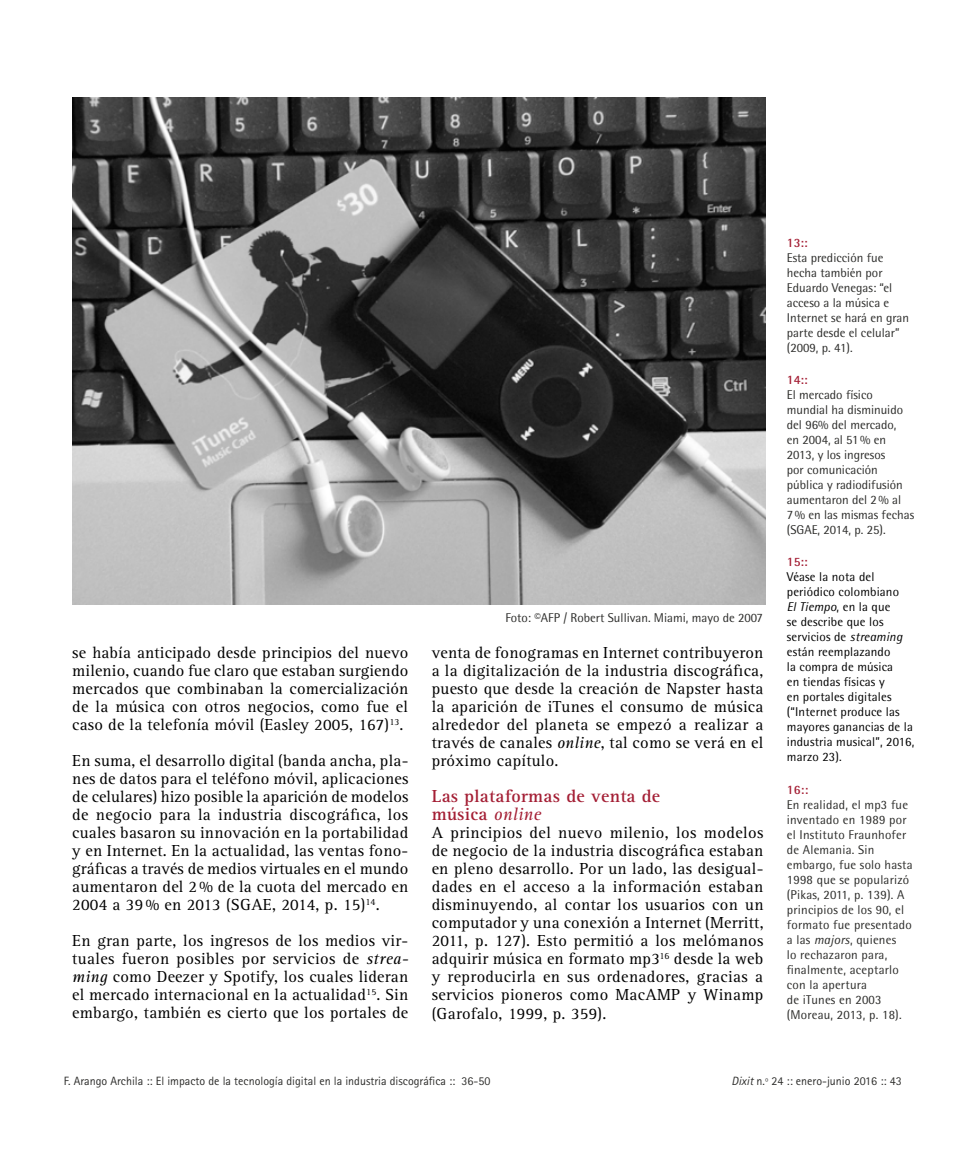
<style>
.page{position:relative;width:957px;height:1149px;background:#fff}
.page>*{position:absolute;margin:0;border:0;box-sizing:border-box;transform-origin:0 0}
.t1{font:700 18px/18px "Rotis Serif Std";letter-spacing:.015em;color:#a41f35}
.t2{font:16.5px/18px "Rotis Serif Std";letter-spacing:.015em;color:#000;text-align:justify}
.t3{font:12.75px/15px "Rotis Semi Sans Std";color:#2c2c2a}
.t4{font:12.75px/15px "Rotis Semi Sans Std";letter-spacing:.01em;color:#000}
.t5{font:700 12.75px "Rotis Semi Sans Std";color:#a41f35}
.t6{font:12px "Rotis Sans Serif Std";color:#2c2c2a}
.s1{font-style:italic}
.s2{font-weight:400;font-style:italic}
</style>
<div class="page">
<img style="left:72px;top:98px;width:693px;height:506px">
<p class="t2" style="left:72px;top:644px;width:337px">se había anticipado desde principios del nuevo milenio, cuando fue claro que estaban surgiendo mercados que combinaban la comercialización de la música con otros negocios, como fue el caso de la telefonía móvil (Easley 2005, 167)<sup>13</sup>.</p>
<p class="t2" style="left:72px;top:752px;width:338px">En suma, el desarrollo digital (banda ancha, pla&shy;nes de datos para el teléfono móvil, aplicaciones de celulares) hizo posible la aparición de modelos de negocio para la industria discográfica, los cuales basaron su innovación en la portabilidad y en Internet. En la actualidad, las ventas fono&shy;gráficas a través de medios virtuales en el mundo aumentaron del 2 % de la cuota del mercado en 2004 a 39 % en 2013 (SGAE, 2014, p. 15)<sup>14</sup>.</p>
<p class="t2" style="left:72px;top:932px;width:338px">En gran parte, los ingresos de los medios vir&shy;tuales fueron posibles por servicios de <span class="s1">strea&shy;ming</span> como Deezer y Spotify, los cuales lideran el mercado internacional en la actualidad<sup>15</sup>. Sin embargo, también es cierto que los portales de</p>
<p class="t3" style="left:505px;top:610px;width:259px">Foto: ©AFP / Robert Sullivan. Miami, mayo de 2007</p>
<p class="t2" style="left:432px;top:644px;width:333px">venta de fonogramas en Internet contribuyeron a la digitalización de la industria discográfica, puesto que desde la creación de Napster hasta la aparición de iTunes el consumo de música alrededor del planeta se empezó a realizar a través de canales <span class="s1">online</span>, tal como se verá en el próximo capítulo.</p>
<p class="t1" style="left:432px;top:787px;width:230px">Las plataformas de venta de música <span class="s2">online</span></p>
<p class="t2" style="left:432px;top:824px;width:333px">A principios del nuevo milenio, los modelos de negocio de la industria discográfica estaban en pleno desarrollo. Por un lado, las desigual&shy;dades en el acceso a la información estaban disminuyendo, al contar los usuarios con un computador y una conexión a Internet (Merritt, 2011, p. 127). Esto permitió a los melómanos adquirir música en formato mp3<sup>16</sup> desde la web y reproducirla en sus ordenadores, gracias a servicios pioneros como MacAMP y Winamp (Garofalo, 1999, p. 359).</p>
<p class="t5" style="left:787px;top:235px;width:22px">13::</p>
<p class="t3" style="left:787px;top:250px;width:124px">Esta predicción fue hecha también por<br>Eduardo Venegas: “el acceso a la música e<br>Internet se hará en gran parte desde el celular” (2009, p. 41).</p>
<p class="t5" style="left:787px;top:372px;width:22px">14::</p>
<p class="t3" style="left:787px;top:387px;width:129px">El mercado físico mundial ha disminuido del 96% del mercado,<br>en 2004, al 51% en<br>2013, y los ingresos<br>por comunicación pública y radiodifusión aumentaron del 2% al<br>7% en las mismas fechas (SGAE, 2014, p. 25).</p>
<p class="t5" style="left:787px;top:554px;width:22px">15::</p>
<p class="t4" style="left:787px;top:569px;width:129px">Véase la nota del periódico colombiano<br><span class="s1">El Tiempo</span>, en la que<br>se describe que los servicios de <span class="s1">streaming </span>están reemplazando<br>la compra de música<br>en tiendas físicas y<br>en portales digitales (“Internet produce las mayores ganancias de la industria musical”, 2016, marzo 23).</p>
<p class="t5" style="left:787px;top:781px;width:23px">16::</p>
<p class="t3" style="left:787px;top:796px;width:127px">En realidad, el mp3 fue inventado en 1989 por el Instituto Fraunhofer de Alemania. Sin embargo, fue solo hasta<br>1998 que se popularizó (Pikas, 2011, p. 139). A principios de los 90, el formato fue presentado a las <span class="s1">majors</span>, quienes<br>lo rechazaron para, finalmente, aceptarlo con la apertura<br>de iTunes en 2003 (Moreau, 2013, p. 18).</p>
<p class="t6" style="left:64px;top:1073px;width:428px">F. Arango Archila :: El impacto de la tecnología digital en la industria discográfica :: 36-50</p>
<p class="t6" style="left:731px;top:1073px;width:172px"><span class="s1">Dixit</span> n.º 24 :: enero-junio 2016 :: 43</p>
</div>
